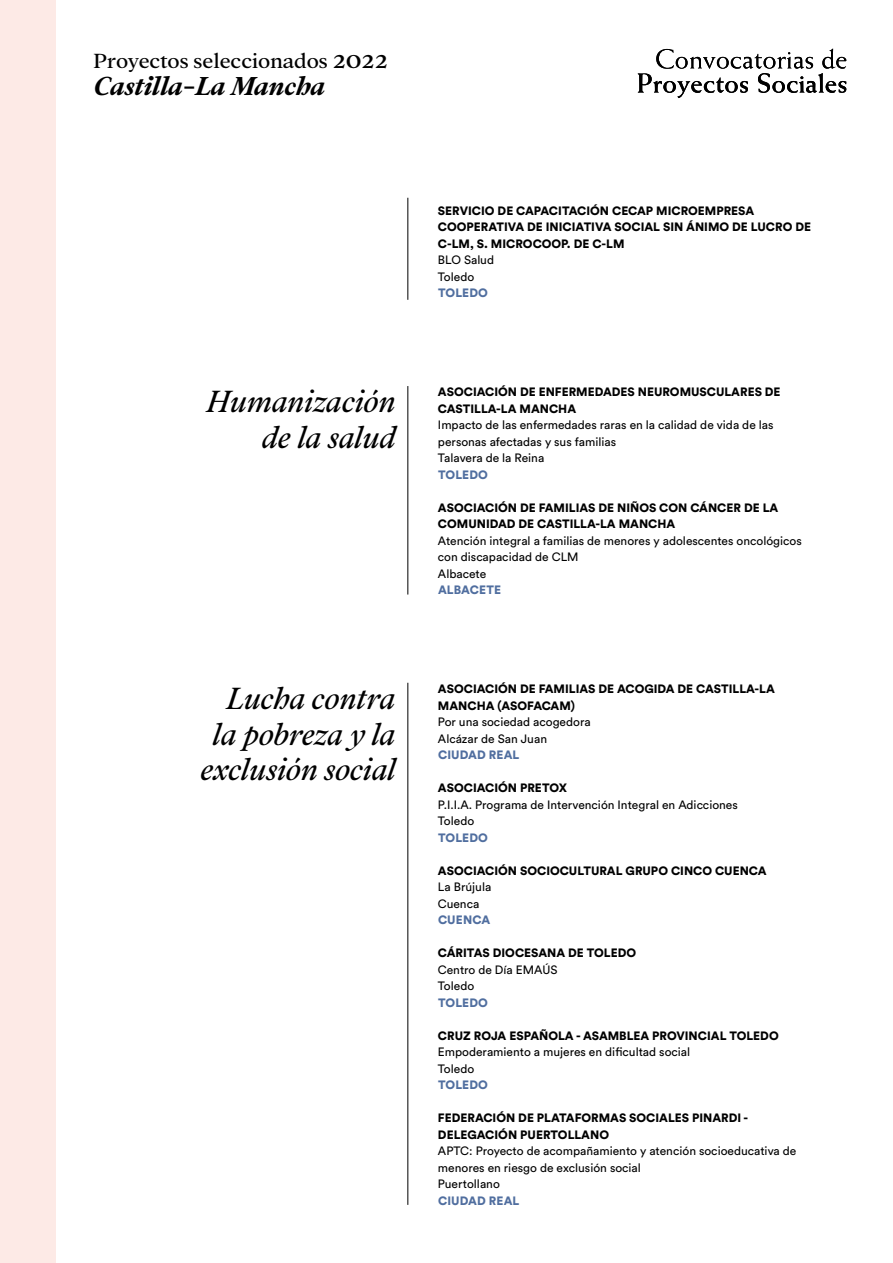
<style>
.page{position:relative;width:893px;height:1263px;background:#fff}
.page>*{position:absolute;margin:0;border:0;box-sizing:border-box;transform-origin:0 0}
.t1{font:italic 33.75px/35.8px "Addington CF";color:#000;text-align:right}
.t2{font:italic 700 28.5px "Addington CF";color:#000}
.t3{font:22.5px "Addington CF";letter-spacing:-.005em;color:#000}
.t4{font:900 12px/16.5px "Circular Std";color:#000}
.t5{font:12px/16.5px "Circular Std";color:#000}
.t6{font:900 12px "Circular Std";letter-spacing:.01em;color:#506e9f}
.s1{font-size:29.25px}
</style>
<div class="page">
<svg style="left:638px;top:49px;width:208px;height:49px"></svg>
<hr style="left:407px;top:198px;width:1px;height:102px;background:#000">
<hr style="left:407px;top:386px;width:1px;height:208px;background:#000">
<hr style="left:407px;top:683px;width:1px;height:522px;background:#000">
<div style="left:0;top:0;width:55px;height:1263px;background:#fdeae6"></div>
<h3 class="t3" style="left:94px;top:48px;width:296px">Proyectos seleccionados <span class="s1">2022</span></h3>
<h2 class="t2" style="left:94px;top:69px;width:233px">Castilla-La Mancha</h2>
<h1 class="t1" style="left:207px;top:384px;width:190px">Humanización de la salud</h1>
<h1 class="t1" style="left:201px;top:681px;width:196px">Lucha contra la pobreza y la exclusión social</h1>
<p class="t4" style="left:438px;top:202px;width:375px">SERVICIO DE CAPACITACIÓN CECAP MICROEMPRESA<br>COOPERATIVA DE INICIATIVA SOCIAL SIN ÁNIMO DE LUCRO DE<br>C-LM, S. MICROCOOP. DE C-LM</p>
<p class="t5" style="left:438px;top:251px;width:58px">BLO Salud<br>Toledo</p>
<p class="t6" style="left:438px;top:285px;width:51px">TOLEDO</p>
<p class="t4" style="left:438px;top:383px;width:344px">ASOCIACIÓN DE ENFERMEDADES NEUROMUSCULARES DE<br>CASTILLA-LA MANCHA</p>
<p class="t5" style="left:438px;top:416px;width:337px">Impacto de las enfermedades raras en la calidad de vida de las personas afectadas y sus familias<br>Talavera de la Reina</p>
<p class="t6" style="left:438px;top:466px;width:51px">TOLEDO</p>
<p class="t4" style="left:438px;top:499px;width:342px">ASOCIACIÓN DE FAMILIAS DE NIÑOS CON CÁNCER DE LA<br>COMUNIDAD DE CASTILLA-LA MANCHA</p>
<p class="t5" style="left:438px;top:532px;width:365px">Atención integral a familias de menores y adolescentes oncológicos con discapacidad de CLM<br>Albacete</p>
<p class="t6" style="left:438px;top:582px;width:65px">ALBACETE</p>
<p class="t4" style="left:438px;top:680px;width:338px">ASOCIACIÓN DE FAMILIAS DE ACOGIDA DE CASTILLA-LA<br>MANCHA (ASOFACAM)</p>
<p class="t5" style="left:438px;top:713px;width:154px">Por una sociedad acogedora<br>Alcázar de San Juan</p>
<p class="t6" style="left:438px;top:747px;width:83px">CIUDAD REAL</p>
<p class="t4" style="left:438px;top:779px;width:131px">ASOCIACIÓN PRETOX</p>
<p class="t5" style="left:438px;top:796px;width:301px">P.I.I.A. Programa de Intervención Integral en Adicciones<br>Toledo</p>
<p class="t6" style="left:438px;top:829px;width:51px">TOLEDO</p>
<p class="t4" style="left:438px;top:862px;width:330px">ASOCIACIÓN SOCIOCULTURAL GRUPO CINCO CUENCA</p>
<p class="t5" style="left:438px;top:878px;width:55px">La Brújula<br>Cuenca</p>
<p class="t6" style="left:438px;top:912px;width:54px">CUENCA</p>
<p class="t4" style="left:438px;top:944px;width:200px">CÁRITAS DIOCESANA DE TOLEDO</p>
<p class="t5" style="left:438px;top:961px;width:121px">Centro de Día EMAÚS<br>Toledo</p>
<p class="t6" style="left:438px;top:994px;width:51px">TOLEDO</p>
<p class="t4" style="left:438px;top:1027px;width:342px">CRUZ ROJA ESPAÑOLA - ASAMBLEA PROVINCIAL TOLEDO</p>
<p class="t5" style="left:438px;top:1043px;width:254px">Empoderamiento a mujeres en dificultad social<br>Toledo</p>
<p class="t6" style="left:438px;top:1077px;width:51px">TOLEDO</p>
<p class="t4" style="left:438px;top:1109px;width:312px">FEDERACIÓN DE PLATAFORMAS SOCIALES PINARDI -<br>DELEGACIÓN PUERTOLLANO</p>
<p class="t5" style="left:438px;top:1142px;width:360px">APTC: Proyecto de acompañamiento y atención socioeducativa de menores en riesgo de exclusión social<br>Puertollano</p>
<p class="t6" style="left:438px;top:1192px;width:83px">CIUDAD REAL</p>
</div>
